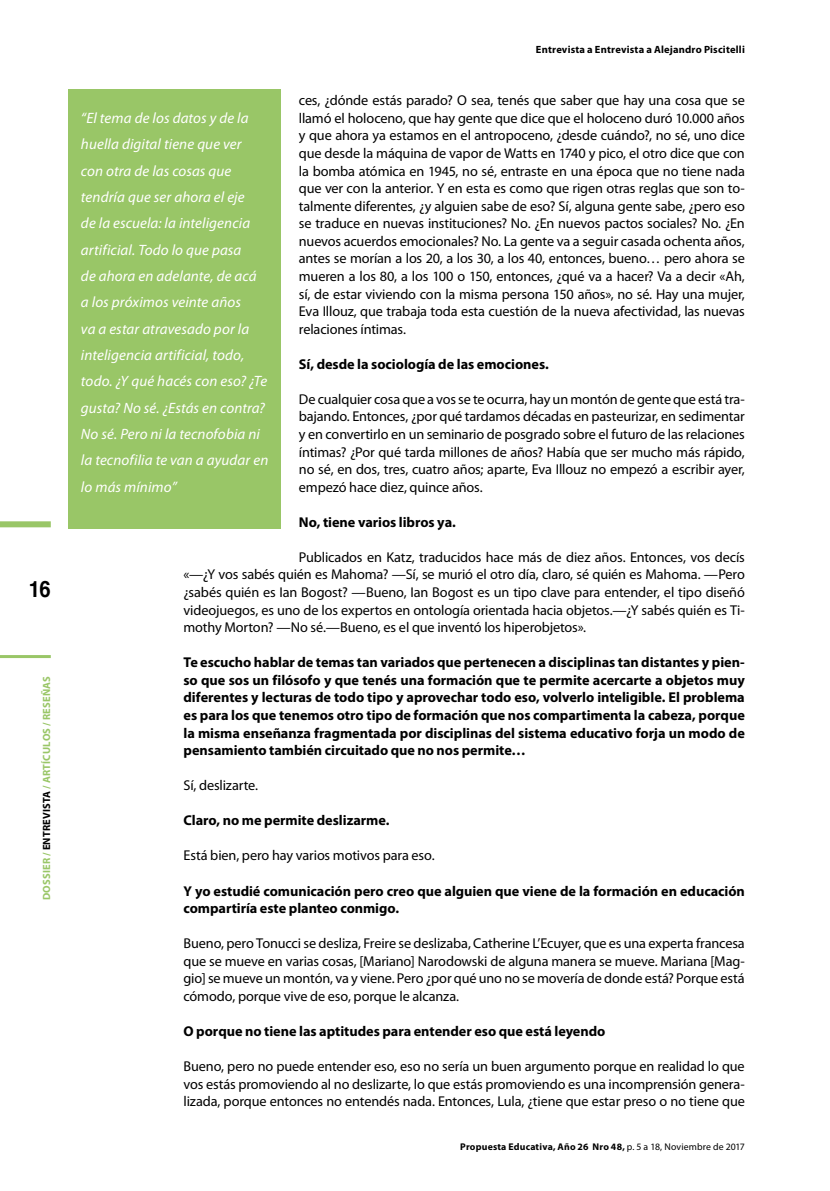
<style>
.page{position:relative;width:830px;height:1191px;background:#fff}
.page>*{position:absolute;margin:0;border:0;box-sizing:border-box;transform-origin:0 0}
.t1{font:700 22.5px "Helvetica";color:#000;scale:.9 1}
.t2{font:italic 15px/26.2px "Myriad Pro";letter-spacing:.005em;color:#fff}
.t3{font:14.25px/17.5px "Myriad Pro";letter-spacing:-.01em;color:#000;text-align:justify}
.t4{font:700 14.25px/17.5px "Myriad Pro";letter-spacing:-.005em;color:#000;text-align:justify}
.t5{font:700 10.5px "Myriad Pro";letter-spacing:.02em;color:#000}
.t6{font:700 10.5px "Myriad Pro";letter-spacing:.015em;color:#99c667}
.t7{font:700 9.75px "Myriad Pro";letter-spacing:.02em;color:#000}
.s1{color:#000}
.s2{font-weight:400}
</style>
<div class="page">
<hr style="left:0;top:655px;width:51px;height:3px;background:#99c667">
<div style="left:0;top:521px;width:51px;height:6px;background:#99c667"></div>
<div style="left:69px;top:89px;width:212px;height:439px;background:#99c667"></div>
<h1 class="t1" style="left:29px;top:571px;width:26px">16</h1>
<p class="t6" style="left:40px;top:900px;width:225px;rotate:-90deg">DOSSIER / <span class="s1">ENTREVISTA</span> / ARTÍCULOS / RESEÑAS</p>
<p class="t5" style="left:535px;top:42px;width:210px">Entrevista a Entrevista a Alejandro Piscitelli</p>
<p class="t3" style="left:299px;top:92px;width:447px">ces, ¿dónde estás parado? O sea, tenés que saber que hay una cosa que se llamó el holoceno, que hay gente que dice que el holoceno duró 10.000 años y que ahora ya estamos en el antropoceno, ¿desde cuándo?, no sé, uno dice que desde la máquina de vapor de Watts en 1740 y pico, el otro dice que con la bomba atómica en 1945, no sé, entraste en una época que no tiene nada que ver con la anterior. Y en esta es como que rigen otras reglas que son to&shy;talmente diferentes, ¿y alguien sabe de eso? Sí, alguna gente sabe, ¿pero eso se traduce en nuevas instituciones? No. ¿En nuevos pactos sociales? No. ¿En nuevos acuerdos emocionales? No. La gente va a seguir casada ochenta años, antes se morían a los 20, a los 30, a los 40, entonces, bueno… pero ahora se mueren a los 80, a los 100 o 150, entonces, ¿qué va a hacer? Va a decir «Ah, sí, de estar viviendo con la misma persona 150 años», no sé. Hay una mujer, Eva Illouz, que trabaja toda esta cuestión de la nueva afectividad, las nuevas relaciones íntimas.</p>
<p class="t4" style="left:299px;top:355px;width:251px">Sí, desde la sociología de las emociones.</p>
<p class="t3" style="left:299px;top:390px;width:447px">De cualquier cosa que a vos se te ocurra, hay un montón de gente que está tra&shy;bajando. Entonces, ¿por qué tardamos décadas en pasteurizar, en sedimentar y en convertirlo en un seminario de posgrado sobre el futuro de las relaciones íntimas? ¿Por qué tarda millones de años? Había que ser mucho más rápido, no sé, en dos, tres, cuatro años; aparte, Eva Illouz no empezó a escribir ayer, empezó hace diez, quince años.</p>
<p class="t4" style="left:299px;top:513px;width:158px">No, tiene varios libros ya.</p>
<p class="t3" style="left:183px;top:548px;width:562px;text-indent:115px">Publicados en Katz, traducidos hace más de diez años. Entonces, vos decís «—¿Y vos sabés quién es Mahoma? —Sí, se murió el otro día, claro, sé quién es Mahoma. —Pero ¿sabés quién es Ian Bogost? —Bueno, Ian Bogost es un tipo clave para entender, el tipo diseñó videojuegos, es uno de los expertos en ontología orientada hacia objetos.—¿Y sabés quién es Ti&shy;mothy Morton? —No sé.—Bueno, es el que inventó los hiperobjetos».</p>
<p class="t4" style="left:183px;top:653px;width:562px">Te escucho hablar de temas tan variados que pertenecen a disciplinas tan distantes y pien&shy;so que sos un filósofo y que tenés una formación que te permite acercarte a objetos muy diferentes y lecturas de todo tipo y aprovechar todo eso, volverlo inteligible. El problema es para los que tenemos otro tipo de formación que nos compartimenta la cabeza, porque la misma enseñanza fragmentada por disciplinas del sistema educativo forja un modo de pensamiento también circuitado que no nos permite…</p>
<p class="t3" style="left:183px;top:777px;width:76px">Sí, deslizarte.</p>
<p class="t4" style="left:183px;top:811px;width:207px">Claro, no me permite deslizarme.</p>
<p class="t3" style="left:183px;top:847px;width:252px">Está bien, pero hay varios motivos para eso.</p>
<p class="t4" style="left:183px;top:881px;width:562px">Y yo estudié comunicación pero creo que alguien que viene de la formación en educación compartiría este planteo conmigo.</p>
<p class="t3" style="left:183px;top:935px;width:562px">Bueno, pero Tonucci se desliza, Freire se deslizaba, Catherine L’Ecuyer, que es una experta francesa que se mueve en varias cosas, [Mariano] Narodowski de alguna manera se mueve. Mariana [Mag&shy;gio] se mueve un montón, va y viene. Pero ¿por qué uno no se movería de donde está? Porque está cómodo, porque vive de eso, porque le alcanza.</p>
<p class="t4" style="left:183px;top:1022px;width:423px">O porque no tiene las aptitudes para entender eso que está leyendo</p>
<p class="t3" style="left:183px;top:1057px;width:562px">Bueno, pero no puede entender eso, eso no sería un buen argumento porque en realidad lo que vos estás promoviendo al no deslizarte, lo que estás promoviendo es una incomprensión genera&shy;lizada, porque entonces no entendés nada. Entonces, Lula, ¿tiene que estar preso o no tiene que</p>
<p class="t2" style="left:81px;top:105px;width:189px">“El tema de los datos y de la huella digital tiene que ver<br>con otra de las cosas que tendría que ser ahora el eje<br>de la escuela: la inteligencia artificial. Todo lo que pasa<br>de ahora en adelante, de acá<br>a los próximos veinte años<br>va a estar atravesado por la inteligencia artificial, todo, todo. ¿Y qué hacés con eso? ¿Te gusta? No sé. ¿Estás en contra?<br>No sé. Pero ni la tecnofobia ni la tecnofilia te van a ayudar en lo más mínimo”</p>
<p class="t7" style="left:460px;top:1140px;width:286px">Propuesta Educativa, Año 26 Nro 48, <span class="s2">p. 5 a 18, Noviembre de 2017</span></p>
</div>
